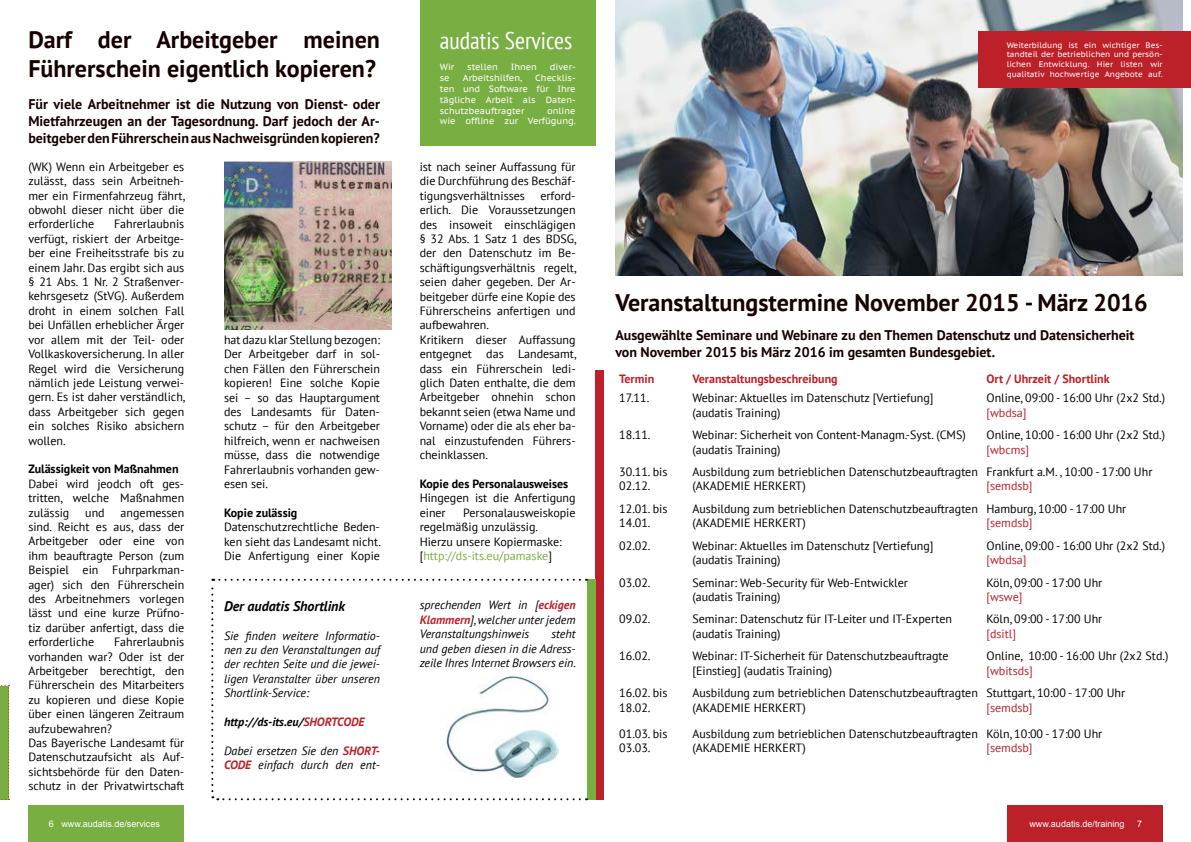
<style>
.page{position:relative;width:1191px;height:842px;background:#fff}
.page>*{position:absolute;margin:0;border:0;box-sizing:border-box;transform-origin:0 0}
.t1{font:700 24px/28.8px "PT Sans";color:#160000}
.t2{font:condensed 24px "PT Sans";color:#fff}
.t3{font:700 14px/16.8px "PT Sans";color:#160000}
.t4{font:italic 700 14px "PT Sans";color:#000}
.t5{font:12px/14.4px "PT Sans";color:#000}
.t6{font:italic 12px/14.4px "PT Sans";color:#000;text-align:justify}
.t7{font:12px "PT Sans";color:#bc2028}
.t8{font:700 12px "PT Sans";color:#000}
.t9{font:700 12px "PT Sans";color:#bc2028}
.t10{font:italic 700 12px "PT Sans";color:#000}
.t11{font:9px/10.8px "PT Sans Caption";color:#fff;text-align:justify}
.t12{font:9px "Arial";color:#fff}
.t13{font:8px/9.6px "PT Sans Caption";color:#fff;text-align:justify}
.s1{color:#bc2028}
.s2{font-weight:700;color:#bc2028}
.s3{color:#79ae42}
</style>
<div class="page">
<div style="left:595px;top:370px;width:9px;height:429px;background:#bc2028"></div>
<div style="left:1006px;top:806px;width:156px;height:36px;background:#bc2028"></div>
<svg style="left:0;top:685px;width:10px;height:115px"></svg>
<div style="left:420px;top:0;width:175px;height:145px;background:#79ae42"></div>
<div style="left:28px;top:806px;width:156px;height:36px;background:#79ae42"></div>
<div style="left:587px;top:579px;width:8px;height:220px;background:#79ae42"></div>
<img style="left:615px;top:1px;width:567px;height:275px">
<div style="left:978px;top:31px;width:213px;height:57px;background:#bc2028"></div>
<img style="left:224px;top:162px;width:167px;height:167px">
<svg style="left:211px;top:579px;width:376px;height:221px"></svg>
<img style="left:447px;top:675px;width:111px;height:103px">
<h1 class="t1" style="left:28px;top:25px;width:353px">Darf der Arbeitgeber meinen<br>Führerschein eigentlich kopieren?</h1>
<p class="t3" style="left:28px;top:96px;width:353px;text-align:justify">Für viele Arbeitnehmer ist die Nutzung von Dienst- oder Mietfahrzeugen an der Tagesordnung. Darf jedoch der Ar&shy;beitgeber den Führerschein aus Nachweisgründen kopieren?</p>
<p class="t5" style="left:28px;top:159px;width:158px;text-align:justify">(WK) Wenn ein Arbeitgeber es zulässt, dass sein Arbeitneh&shy;mer ein Firmenfahrzeug fährt, obwohl dieser nicht über die erforderliche</p>
<p class="t5" style="left:28px;top:217px;width:158px;text-align:justify;text-indent:86px">Fahrerlaubnis verfügt, riskiert der Arbeitge&shy;ber eine Freiheitsstrafe bis zu einem Jahr. Das ergibt sich aus § 21 Abs. 1 Nr. 2 Straßenver&shy;kehrsgesetz (StVG). Außerdem droht in einem solchen Fall bei Unfällen erheblicher Ärger vor allem mit der Teil- oder Vollkaskoversicherung. In aller Regel wird die Versicherung nämlich jede Leistung verwei&shy;gern. Es ist daher verständlich, dass Arbeitgeber sich gegen ein solches Risiko absichern wollen.</p>
<p class="t8" style="left:28px;top:461px;width:152px">Zulässigkeit von Maßnahmen</p>
<p class="t5" style="left:28px;top:476px;width:157px;text-align:justify">Dabei wird jeodch oft ges&shy;tritten, welche Maßnahmen zulässig</p>
<p class="t5" style="left:224px;top:332px;width:157px;text-align:justify">hat dazu klar Stellung bezogen:<br>Der Arbeitgeber darf in sol&shy;chen Fällen den Führerschein kopieren! Eine solche Kopie sei – so das Hauptargument des Landesamts für Daten&shy;schutz – für den Arbeitgeber hilfreich, wenn er nachweisen müsse, dass die notwendige Fahrerlaubnis vorhanden gew&shy;esen sei.</p>
<p class="t8" style="left:224px;top:505px;width:75px">Kopie zulässig</p>
<p class="t5" style="left:224px;top:519px;width:158px;text-align:justify">Datenschutzrechtliche Beden&shy;ken sieht das Landesamt nicht.<br>Die Anfertigung einer Kopie</p>
<p class="t5" style="left:85px;top:505px;width:21px">und</p>
<p class="t5" style="left:28px;top:505px;width:157px;text-align:justify;text-indent:92px">angemessen sind. Reicht es aus, dass der Arbeitgeber oder eine von ihm beauftragte Person (zum Beispiel ein Fuhrparkman&shy;ager) sich den Führerschein des Arbeitnehmers vorlegen lässt und eine kurze Prüfno&shy;tiz darüber anfertigt, dass die erforderliche</p>
<p class="t4" style="left:224px;top:596px;width:123px">Der audatis Shortlink</p>
<p class="t6" style="left:224px;top:628px;width:158px">Sie finden weitere Informatio&shy;nen zu den Veranstaltungen auf der rechten Seite und die jewei&shy;ligen Veranstalter über unseren Shortlink-Service:</p>
<p class="t10" style="left:224px;top:714px;width:142px">http://ds-its.eu/<span class="s1">SHORTCODE</span></p>
<p class="t6" style="left:224px;top:743px;width:157px">Dabei ersetzen Sie den <span class="s2">SHORT-<br>CODE</span> einfach durch den ent-</p>
<p class="t5" style="left:28px;top:634px;width:157px;text-indent:86px">Fahrerlaubnis vorhanden war? Oder ist der<br>Arbeitgeber berechtigt, den<br>Führerschein des Mitarbeiters zu kopieren und diese Kopie über einen längeren Zeitraum aufzubewahren?<br>Das Bayerische Landesamt für<br>Datenschutzaufsicht als Auf&shy;sichtsbehörde für den Daten&shy;schutz in der Privatwirtschaft</p>
<p class="t12" style="left:49px;top:817px;width:113px">6 www.audatis.de/services</p>
<h1 class="t2" style="left:440px;top:26px;width:134px">audatis Services</h1>
<p class="t11" style="left:440px;top:62px;width:16px">Wir</p>
<p class="t11" style="left:467px;top:62px;width:32px">stellen</p>
<p class="t11" style="left:511px;top:62px;width:28px">Ihnen</p>
<p class="t11" style="left:550px;top:62px;width:27px">diver-</p>
<p class="t11" style="left:440px;top:72px;width:11px">se</p>
<p class="t11" style="left:463px;top:72px;width:61px">Arbeitshilfen,</p>
<p class="t11" style="left:440px;top:72px;width:137px;text-indent:95px">Checklis&shy;ten und Software für Ihre tägliche Arbeit als Daten&shy;schutzbeauftragter</p>
<p class="t11" style="left:440px;top:105px;width:138px;text-align:right">online<br>wie offline zur Verfügung.</p>
<p class="t5" style="left:420px;top:159px;width:157px;text-align:justify">ist nach seiner Auffassung für die Durchführung des Beschäf&shy;tigungsverhältnisses</p>
<p class="t5" style="left:420px;top:188px;width:158px;text-indent:121px">erford&shy;erlich. Die Voraussetzungen des insoweit einschlägigen § 32 Abs. 1 Satz 1 des BDSG, der den Datenschutz im Be&shy;schäftigungsverhältnis regelt, seien daher gegeben. Der Ar&shy;beitgeber dürfe eine Kopie des<br>Führerscheins anfertigen und aufbewahren.<br>Kritikern dieser Auffassung entgegnet das Landesamt, dass ein Führerschein ledi&shy;glich Daten enthalte, die dem<br>Arbeitgeber ohnehin schon bekannt seien (etwa Name und<br>Vorname) oder die als eher ba&shy;nal einzustufenden Führers&shy;cheinklassen.</p>
<p class="t8" style="left:420px;top:476px;width:150px">Kopie des Personalausweises</p>
<p class="t5" style="left:420px;top:491px;width:157px">Hingegen ist die Anfertigung einer</p>
<p class="t5" style="left:420px;top:505px;width:157px;text-indent:44px">Personalausweiskopie regelmäßig unzulässig.<br>Hierzu unsere Kopiermaske: [<span class="s3">http://ds-its.eu/pamaske</span>]</p>
<p class="t6" style="left:420px;top:598px;width:157px">sprechenden Wert in [<span class="s2">eckigen Klammern</span>], welcher unter jedem Veranstaltungshinweis</p>
<p class="t6" style="left:420px;top:626px;width:158px;text-indent:132px">steht und geben diesen in die Adress&shy;zeile Ihres Internet Browsers ein.</p>
<p class="t13" style="left:1006px;top:40px;width:158px">Weiterbildung ist ein wichtiger Bes&shy;tandteil der betrieblichen und persön&shy;lichen Entwicklung. Hier listen wir qualitativ hochwertige Angebote auf.</p>
<h1 class="t1" style="left:615px;top:288px;width:534px">Veranstaltungstermine November 2015 - März 2016</h1>
<p class="t3" style="left:615px;top:326px;width:520px">Ausgewählte Seminare und Webinare zu den Themen Datenschutz und Datensicherheit von November 2015 bis März 2016 im gesamten Bundesgebiet.</p>
<p class="t9" style="left:619px;top:370px;width:37px">Termin</p>
<p class="t9" style="left:692px;top:370px;width:147px">Veranstaltungsbeschreibung</p>
<p class="t9" style="left:986px;top:370px;width:125px">Ort / Uhrzeit / Shortlink</p>
<p class="t5" style="left:619px;top:391px;width:31px">17.11.</p>
<p class="t5" style="left:692px;top:391px;width:243px">Webinar: Aktuelles im Datenschutz [Vertiefung] (audatis Training)</p>
<p class="t5" style="left:986px;top:391px;width:180px">Online, 09:00 - 16:00 Uhr (2x2 Std.)</p>
<p class="t7" style="left:986px;top:405px;width:42px">[wbdsa]</p>
<p class="t5" style="left:619px;top:427px;width:33px">18.11.</p>
<p class="t5" style="left:692px;top:427px;width:275px">Webinar: Sicherheit von Content-Managm.-Syst. (CMS) (audatis Training)</p>
<p class="t5" style="left:986px;top:427px;width:180px">Online, 10:00 - 16:00 Uhr (2x2 Std.)</p>
<p class="t7" style="left:986px;top:442px;width:44px">[wbcms]</p>
<p class="t5" style="left:619px;top:464px;width:50px">30.11. bis<br>02.12.</p>
<p class="t5" style="left:692px;top:464px;width:287px">Ausbildung zum betrieblichen Datenschutzbeauftragten (AKADEMIE HERKERT)</p>
<p class="t5" style="left:986px;top:464px;width:167px">Frankfurt a.M. , 10:00 - 17:00 Uhr</p>
<p class="t7" style="left:986px;top:478px;width:48px">[semdsb]</p>
<p class="t5" style="left:619px;top:501px;width:50px">12.01. bis<br>14.01.</p>
<p class="t5" style="left:692px;top:501px;width:287px">Ausbildung zum betrieblichen Datenschutzbeauftragten (AKADEMIE HERKERT)</p>
<p class="t5" style="left:986px;top:501px;width:141px">Hamburg, 10:00 - 17:00 Uhr</p>
<p class="t7" style="left:986px;top:515px;width:48px">[semdsb]</p>
<p class="t5" style="left:619px;top:538px;width:33px">02.02.</p>
<p class="t5" style="left:692px;top:538px;width:243px">Webinar: Aktuelles im Datenschutz [Vertiefung] (audatis Training)</p>
<p class="t5" style="left:986px;top:538px;width:180px">Online, 09:00 - 16:00 Uhr (2x2 Std.)</p>
<p class="t7" style="left:986px;top:552px;width:42px">[wbdsa]</p>
<p class="t5" style="left:619px;top:575px;width:33px">03.02.</p>
<p class="t5" style="left:692px;top:575px;width:217px">Seminar: Web-Security für Web-Entwickler (audatis Training)</p>
<p class="t5" style="left:986px;top:575px;width:117px">Köln, 09:00 - 17:00 Uhr</p>
<p class="t7" style="left:986px;top:589px;width:37px">[wswe]</p>
<p class="t5" style="left:619px;top:612px;width:33px">09.02.</p>
<p class="t5" style="left:692px;top:612px;width:261px">Seminar: Datenschutz für IT-Leiter und IT-Experten (audatis Training)</p>
<p class="t5" style="left:986px;top:612px;width:117px">Köln, 09:00 - 17:00 Uhr</p>
<p class="t7" style="left:986px;top:626px;width:31px">[dsitl]</p>
<p class="t5" style="left:619px;top:649px;width:33px">16.02.</p>
<p class="t5" style="left:692px;top:649px;width:258px">Webinar: IT-Sicherheit für Datenschutzbeauftragte [Einstieg] (audatis Training)</p>
<p class="t5" style="left:986px;top:649px;width:183px">Online, 10:00 - 16:00 Uhr (2x2 Std.)</p>
<p class="t7" style="left:986px;top:663px;width:48px">[wbitsds]</p>
<p class="t5" style="left:619px;top:685px;width:50px">16.02. bis<br>18.02.</p>
<p class="t5" style="left:692px;top:685px;width:287px">Ausbildung zum betrieblichen Datenschutzbeauftragten (AKADEMIE HERKERT)</p>
<p class="t5" style="left:986px;top:685px;width:140px">Stuttgart, 10:00 - 17:00 Uhr</p>
<p class="t7" style="left:986px;top:700px;width:48px">[semdsb]</p>
<p class="t5" style="left:619px;top:726px;width:50px">01.03. bis<br>03.03.</p>
<p class="t5" style="left:692px;top:726px;width:287px">Ausbildung zum betrieblichen Datenschutzbeauftragten (AKADEMIE HERKERT)</p>
<p class="t5" style="left:986px;top:726px;width:117px">Köln, 10:00 - 17:00 Uhr</p>
<p class="t7" style="left:986px;top:740px;width:48px">[semdsb]</p>
<p class="t12" style="left:1029px;top:817px;width:97px">www.audatis.de/training</p>
<p class="t12" style="left:1137px;top:817px;width:7px">7</p>
</div>
